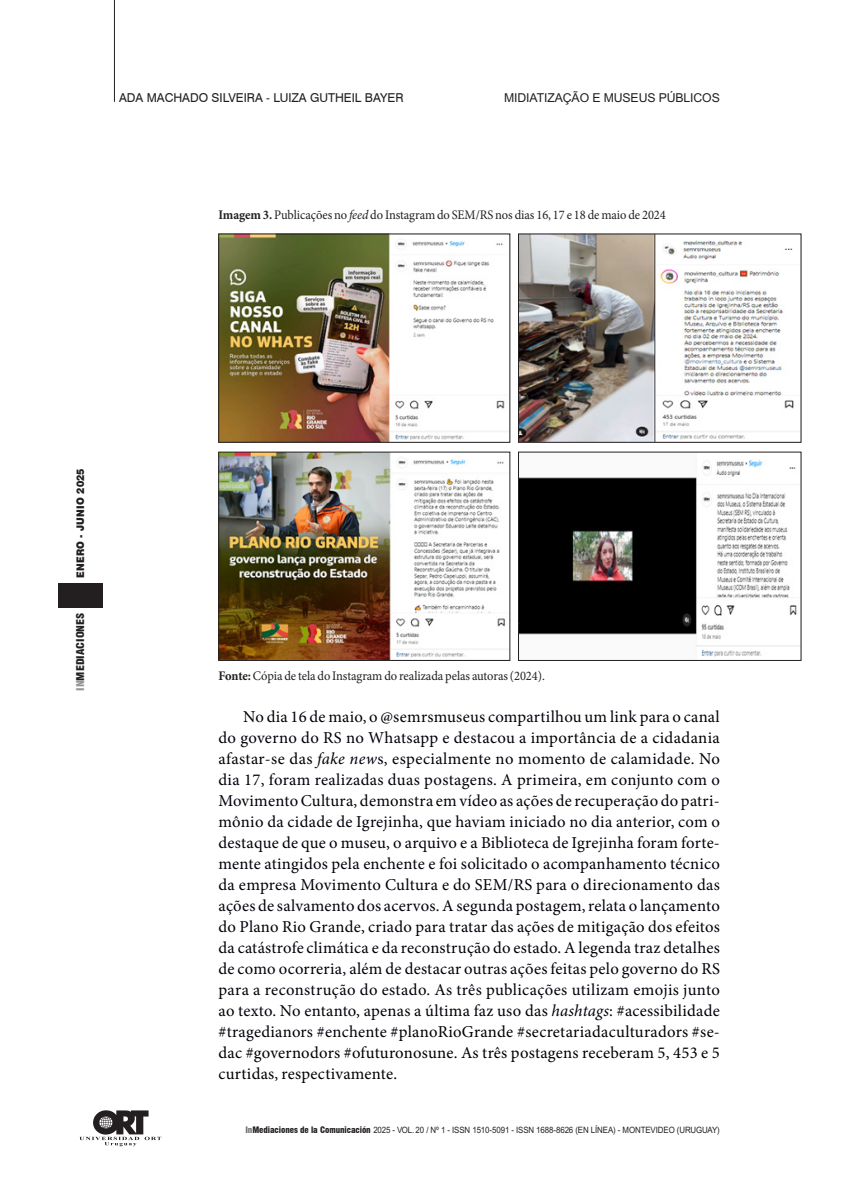
<style>
.page{position:relative;width:844px;height:1191px;background:#fff}
.page>*{position:absolute;margin:0;border:0;box-sizing:border-box;transform-origin:0 0}
._2014_TEXTO{font:16.62px/21px "Minion Pro";letter-spacing:.015em;color:#00000a;text-align:justify}
._2014_Leyenda_de_foto{font:13.12px "Minion Pro";letter-spacing:-.005em;color:#231f20;scale:.95 1}
._2011_Arriba_AUTORES{font:12.25px "Swiss 721 BT";color:#231f20}
._2011_Arriba_TITULO{font:12.25px "Arial";letter-spacing:-.01em;color:#231f20}
.t1{font:900 10.5px "Swiss 721 BT";letter-spacing:.02em;color:#231f20;scale:.9 1}
.t2{font:900 condensed 10.5px "Swiss 721 BT";color:#231f20;scale:1.1 1}
.t3{font:8.75px "Arial";letter-spacing:-.01em;color:#231f20;scale:.9 1}
.s1{font-weight:700}
.s2{font-style:italic}
.s3{color:#939598}
.s4{color:#000}
.s5{font-style:italic;color:#000}
.s6{font-family:"Swiss 721 BT";font-weight:900;font-stretch:condensed;color:#6c6d70}
.s7{font-family:"Swiss 721 BT";font-weight:900;font-stretch:condensed}
</style>
<div class="page">
<div style="left:58px;top:583px;width:45px;height:25px;background:#231f20"></div>
<hr style="left:114px;top:0;width:1px;height:102px;background:#231f20">
<svg style="left:79px;top:1110px;width:82px;height:36px"></svg>
<img style="left:220px;top:454px;width:288px;height:204px">
<div style="left:218px;top:452px;width:292px;height:208px;border:1px solid #231f20"></div>
<img style="left:220px;top:236px;width:288px;height:204px">
<div style="left:218px;top:234px;width:292px;height:208px;border:1px solid #231f20"></div>
<img style="left:520px;top:236px;width:279px;height:204px">
<div style="left:518px;top:234px;width:283px;height:208px;border:1px solid #231f20"></div>
<img style="left:520px;top:460px;width:279px;height:197px">
<div style="left:518px;top:452px;width:283px;height:208px;border:1px solid #231f20"></div>
<p class="_2011_Arriba_AUTORES" style="left:119px;top:90px;width:286px">ADA MACHADO SILVEIRA - LUIZA GUTHEIL BAYER</p>
<p class="_2011_Arriba_TITULO" style="left:504px;top:90px;width:217px">MIDIATIZAÇÃO E MUSEUS PÚBLICOS</p>
<p class="_2014_Leyenda_de_foto" style="left:218px;top:206px;width:472px"><span class="s1">Imagem 3.</span> Publicações no <span class="s2">feed</span> do Instagram do SEM/RS nos dias 16, 17 e 18 de maio de 2024</p>
<p class="t1" style="left:74px;top:578px;width:123px;rotate:-90deg">ENERO - JUNIO 2025</p>
<p class="t2" style="left:74px;top:691px;width:72px;rotate:-90deg"><span class="s3">IN</span>MEDIACIONES</p>
<p class="_2014_Leyenda_de_foto" style="left:218px;top:667px;width:345px"><span class="s1">Fonte:</span> Cópia de tela do Instagram do realizada pelas autoras (2024).</p>
<p class="_2014_TEXTO" style="left:218px;top:706px;width:503px;text-indent:25px">No dia 16 de maio, o @semrsmuseus compartilhou um link para o canal do governo do RS no Whatsapp e destacou a <span class="s4">importância de a cidadania afastar-se das</span> <span class="s5">fake</span> <span class="s2">new</span>s, especialmente no momento de calamidade. No dia 17, foram realizadas duas postagens. A primeira, em conjunto com o Movimento Cultura, demonstra em vídeo as ações de recuperação do patri&shy;mônio da cidade de Igrejinha, que haviam iniciado no dia anterior, com o destaque de que o museu, o arquivo e a Biblioteca de Igrejinha foram forte&shy;mente atingidos pela enchente e foi solicitado o acompanhamento técnico da empresa Movimento Cultura e do SEM/RS para o direcionamento das ações de salvamento dos acervos. A segunda postagem, relata o lançamento do Plano Rio Grande, criado para tratar das ações de mitigação dos efeitos da catástrofe climática e da reconstrução do estado. A legenda traz detalhes de como ocorreria, além de destacar outras ações feitas pelo governo do RS para a reconstrução do estado. As três publicações utilizam emojis junto ao texto. No entanto, apenas a última faz uso das <span class="s2">hashtags</span>: #acessibilidade #tragedianors #enchente #<span class="s4">planoRioGrande #secretariadaculturadors #se&shy;dac #governodors #ofuturonosune. As três postagens receberam 5, 453 e 5 curtidas, respectivamente.</span></p>
<p class="t3" style="left:245px;top:1125px;width:528px"><span class="s6">In</span><span class="s7">Mediaciones de la Comunicación</span> 2025 - VOL. 20 / Nº 1 - ISSN 1510-5091 - ISSN 1688-8626 (EN LÍNEA) - MONTEVIDEO (URUGUAY)</p>
</div>
